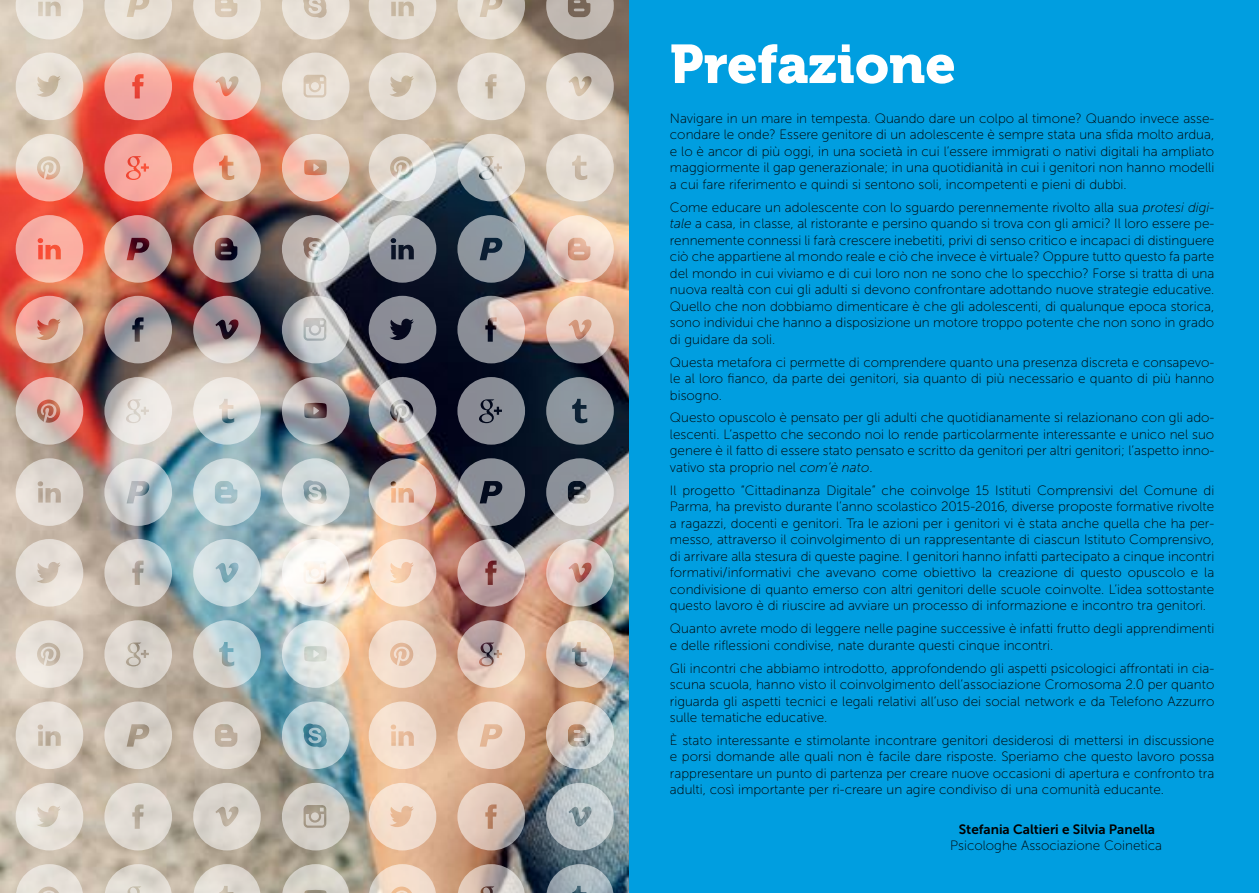
<style>
.page{position:relative;width:1259px;height:893px;background:#fff}
.page>*{position:absolute;margin:0;border:0;box-sizing:border-box;transform-origin:0 0}
.t1{font:54px "Museo 900";color:#fff}
.t2{font:13.5px/16.5px "Museo Sans 100";color:#000;text-align:justify}
.t3{font:13.5px "Museo Sans 700";color:#000}
.s1{font-style:italic}
</style>
<div class="page">
<img style="left:0;top:0;width:629px;height:893px">
<div style="left:629px;top:0;width:630px;height:893px;background:#009ee0"></div>
<svg style="left:282px;top:701px;width:67px;height:68px;background:#a4bec4"></svg>
<svg style="left:193px;top:701px;width:68px;height:68px;background:#cec5bb"></svg>
<svg style="left:104px;top:701px;width:68px;height:68px;background:#cfc6bb"></svg>
<svg style="left:193px;top:620px;width:68px;height:68px;background:#b2c5c7"></svg>
<svg style="left:104px;top:620px;width:68px;height:68px;background:#cfc7bd"></svg>
<svg style="left:16px;top:620px;width:67px;height:68px;background:#e0d7cd"></svg>
<svg style="left:282px;top:539px;width:67px;height:68px"></svg>
<svg style="left:193px;top:539px;width:68px;height:68px;background:#b9cfd6"></svg>
<svg style="left:16px;top:701px;width:67px;height:68px;background:#ddd3c9"></svg>
<svg style="left:282px;top:620px;width:67px;height:68px;background:#d4dad6"></svg>
<svg style="left:104px;top:539px;width:68px;height:68px;background:#c1c1bd"></svg>
<svg style="left:16px;top:539px;width:67px;height:68px;background:#e0d6cc"></svg>
<svg style="left:282px;top:458px;width:67px;height:68px;background:#c3cdce"></svg>
<svg style="left:193px;top:458px;width:68px;height:68px;background:#bacfd5"></svg>
<svg style="left:104px;top:458px;width:68px;height:68px;background:#b8c0c3"></svg>
<svg style="left:193px;top:377px;width:68px;height:68px;background:#d0d5d4"></svg>
<svg style="left:104px;top:377px;width:68px;height:68px;background:#d3ccc7"></svg>
<svg style="left:16px;top:377px;width:67px;height:68px;background:#d5a499"></svg>
<svg style="left:282px;top:296px;width:67px;height:67px;background:#acacaf"></svg>
<svg style="left:193px;top:296px;width:68px;height:67px;background:#a08d90"></svg>
<svg style="left:16px;top:458px;width:67px;height:68px;background:#d4cbc1"></svg>
<img style="left:282px;top:377px;width:67px;height:68px">
<svg style="left:104px;top:296px;width:68px;height:67px;background:#9e8787"></svg>
<svg style="left:16px;top:296px;width:67px;height:67px;background:#dca091"></svg>
<svg style="left:282px;top:783px;width:67px;height:67px;background:#bfbdb5"></svg>
<svg style="left:193px;top:783px;width:68px;height:67px;background:#cec8bd"></svg>
<svg style="left:104px;top:783px;width:68px;height:67px;background:#d7d0c6"></svg>
<svg style="left:457px;top:701px;width:68px;height:68px;background:#e7c9b4"></svg>
<img style="left:546px;top:620px;width:68px;height:68px">
<svg style="left:457px;top:620px;width:68px;height:68px;background:#cfb1a5"></svg>
<svg style="left:369px;top:620px;width:67px;height:68px;background:#ecd1bd"></svg>
<svg style="left:193px;top:864px;width:68px;height:29px;background:#d2cabf"></svg>
<svg style="left:104px;top:864px;width:68px;height:29px;background:#d5cec3"></svg>
<svg style="left:16px;top:864px;width:67px;height:29px;background:#ded6cc"></svg>
<svg style="left:282px;top:864px;width:67px;height:29px;background:#c9c5b8"></svg>
<svg style="left:16px;top:783px;width:67px;height:67px;background:#ded7cc"></svg>
<svg style="left:546px;top:864px;width:68px;height:29px;background:#889aa4"></svg>
<svg style="left:457px;top:864px;width:68px;height:29px;background:#bba89e"></svg>
<svg style="left:369px;top:864px;width:67px;height:29px;background:#e8ceb8"></svg>
<img style="left:546px;top:539px;width:68px;height:68px">
<svg style="left:369px;top:701px;width:67px;height:68px;background:#eed3bd"></svg>
<svg style="left:457px;top:539px;width:68px;height:68px;background:#b69594"></svg>
<svg style="left:369px;top:539px;width:67px;height:68px;background:#f0d2be"></svg>
<svg style="left:546px;top:215px;width:68px;height:68px;background:#e4c5b4"></svg>
<svg style="left:457px;top:215px;width:68px;height:68px;background:#707b86"></svg>
<svg style="left:546px;top:134px;width:68px;height:67px;background:#dfd5c9"></svg>
<svg style="left:457px;top:134px;width:68px;height:67px;background:#c4c3bd"></svg>
<svg style="left:369px;top:134px;width:67px;height:67px;background:#dbd6ce"></svg>
<svg style="left:546px;top:53px;width:68px;height:67px;background:#d2c7bc"></svg>
<svg style="left:369px;top:215px;width:67px;height:68px;background:#7e828b"></svg>
<svg style="left:457px;top:53px;width:68px;height:67px;background:#e0d6ca"></svg>
<svg style="left:369px;top:53px;width:67px;height:67px;background:#ded3c6"></svg>
<svg style="left:546px;top:458px;width:68px;height:68px;background:#9b9da1"></svg>
<svg style="left:546px;top:701px;width:68px;height:68px;background:#c3b9b1"></svg>
<svg style="left:457px;top:458px;width:68px;height:68px;background:#75767e"></svg>
<svg style="left:546px;top:377px;width:68px;height:68px;background:#69737e"></svg>
<svg style="left:457px;top:377px;width:68px;height:68px;background:#656a76"></svg>
<img style="left:369px;top:377px;width:67px;height:68px">
<svg style="left:546px;top:296px;width:68px;height:67px;background:#c4aca2"></svg>
<img style="left:369px;top:458px;width:67px;height:68px">
<svg style="left:457px;top:296px;width:68px;height:67px;background:#8a8489"></svg>
<svg style="left:369px;top:296px;width:67px;height:67px;background:#686a76"></svg>
<svg style="left:546px;top:783px;width:68px;height:67px;background:#a7b3b8"></svg>
<svg style="left:457px;top:783px;width:68px;height:67px;background:#caafa0"></svg>
<svg style="left:369px;top:783px;width:67px;height:67px;background:#efd2bc"></svg>
<svg style="left:282px;top:215px;width:67px;height:68px;background:#b5b0ae"></svg>
<img style="left:193px;top:215px;width:68px;height:68px">
<img style="left:104px;top:215px;width:68px;height:68px">
<svg style="left:193px;top:134px;width:68px;height:67px;background:#e7a895"></svg>
<svg style="left:104px;top:134px;width:68px;height:67px;background:#f29084"></svg>
<svg style="left:16px;top:134px;width:67px;height:67px;background:#e8bdae"></svg>
<svg style="left:282px;top:53px;width:67px;height:67px;background:#e1d7ca"></svg>
<svg style="left:193px;top:53px;width:68px;height:67px;background:#e8baab"></svg>
<svg style="left:16px;top:215px;width:67px;height:68px;background:#f79687"></svg>
<svg style="left:16px;top:53px;width:67px;height:67px;background:#e4d5c8"></svg>
<svg style="left:546px;top:0;width:68px;height:39px;background:#aa9f96"></svg>
<svg style="left:457px;top:0;width:68px;height:39px;background:#d9cfc1"></svg>
<svg style="left:369px;top:0;width:67px;height:39px;background:#ded4c7"></svg>
<svg style="left:282px;top:0;width:67px;height:39px;background:#e0d6ca"></svg>
<svg style="left:193px;top:0;width:68px;height:39px;background:#e4dacd"></svg>
<svg style="left:104px;top:0;width:68px;height:39px;background:#e2d8cb"></svg>
<svg style="left:16px;top:0;width:67px;height:39px;background:#e6dfd4"></svg>
<svg style="left:282px;top:134px;width:67px;height:67px;background:#e3bbaa"></svg>
<svg style="left:104px;top:53px;width:68px;height:67px;background:#ef9f94"></svg>
<h1 class="t1" style="left:670px;top:33px;width:287px">Prefazione</h1>
<p class="t2" style="left:670px;top:110px;width:546px">Navigare in un mare in tempesta. Quando dare un colpo al timone? Quando invece asse&shy;condare le onde? Essere genitore di un adolescente è sempre stata una sfida molto ardua, e lo è ancor di più oggi, in una società in cui l’essere immigrati o nativi digitali ha ampliato maggiormente il gap generazionale; in una quotidianità in cui i genitori non hanno modelli a cui fare riferimento e quindi si sentono soli, incompetenti e pieni di dubbi.</p>
<p class="t2" style="left:670px;top:199px;width:546px">Come educare un adolescente con lo sguardo perennemente rivolto alla sua <span class="s1">protesi digi&shy;tale</span> a casa, in classe, al ristorante e persino quando si trova con gli amici? Il loro essere pe&shy;rennemente connessi li farà crescere inebetiti, privi di senso critico e incapaci di distinguere ciò che appartiene al mondo reale e ciò che invece è virtuale? Oppure tutto questo fa parte del mondo in cui viviamo e di cui loro non ne sono che lo specchio? Forse si tratta di una nuova realtà con cui gli adulti si devono confrontare adottando nuove strategie educative.<br>Quello che non dobbiamo dimenticare è che gli adolescenti, di qualunque epoca storica, sono individui che hanno a disposizione un motore troppo potente che non sono in grado di guidare da soli.</p>
<p class="t2" style="left:670px;top:354px;width:546px">Questa metafora ci permette di comprendere quanto una presenza discreta e consapevo&shy;le al loro fianco, da parte dei genitori, sia quanto di più necessario e quanto di più hanno bisogno.</p>
<p class="t2" style="left:670px;top:410px;width:546px">Questo opuscolo è pensato per gli adulti che quotidianamente si relazionano con gli ado&shy;lescenti. L’aspetto che secondo noi lo rende particolarmente interessante e unico nel suo genere è il fatto di essere stato pensato e scritto da genitori per altri genitori; l’aspetto inno&shy;vativo sta proprio nel <span class="s1">com’è nato</span>.</p>
<p class="t2" style="left:670px;top:482px;width:546px">Il progetto “Cittadinanza Digitale” che coinvolge 15 Istituti Comprensivi del Comune di Parma, ha previsto durante l’anno scolastico 2015-2016, diverse proposte formative rivolte a ragazzi, docenti e genitori. Tra le azioni per i genitori vi è stata anche quella che ha per&shy;messo, attraverso il coinvolgimento di un rappresentante di ciascun Istituto Comprensivo, di arrivare alla stesura di queste pagine. I genitori hanno infatti partecipato a cinque incontri formativi/informativi che avevano come obiettivo la creazione di questo opuscolo e la condivisione di quanto emerso con altri genitori delle scuole coinvolte. L’idea sottostante questo lavoro è di riuscire ad avviare un processo di informazione e incontro tra genitori.</p>
<p class="t2" style="left:670px;top:620px;width:546px">Quanto avrete modo di leggere nelle pagine successive è infatti frutto degli apprendimenti e delle riflessioni condivise, nate durante questi cinque incontri.</p>
<p class="t2" style="left:670px;top:660px;width:546px">Gli incontri che abbiamo introdotto, approfondendo gli aspetti psicologici affrontati in cia&shy;scuna scuola, hanno visto il coinvolgimento dell’associazione Cromosoma 2.0 per quanto riguarda gli aspetti tecnici e legali relativi all’uso dei social network e da Telefono Azzurro sulle tematiche educative.</p>
<p class="t2" style="left:670px;top:732px;width:546px">È stato interessante e stimolante incontrare genitori desiderosi di mettersi in discussione e porsi domande alle quali non è facile dare risposte. Speriamo che questo lavoro possa rappresentare un punto di partenza per creare nuove occasioni di apertura e confronto tra adulti, così importante per ri-creare un agire condiviso di una comunità educante.</p>
<p class="t3" style="left:959px;top:822px;width:198px">Stefania Caltieri e Silvia Panella</p>
<p class="t2" style="left:950px;top:838px;width:213px">Psicologhe Associazione Coinetica</p>
</div>
